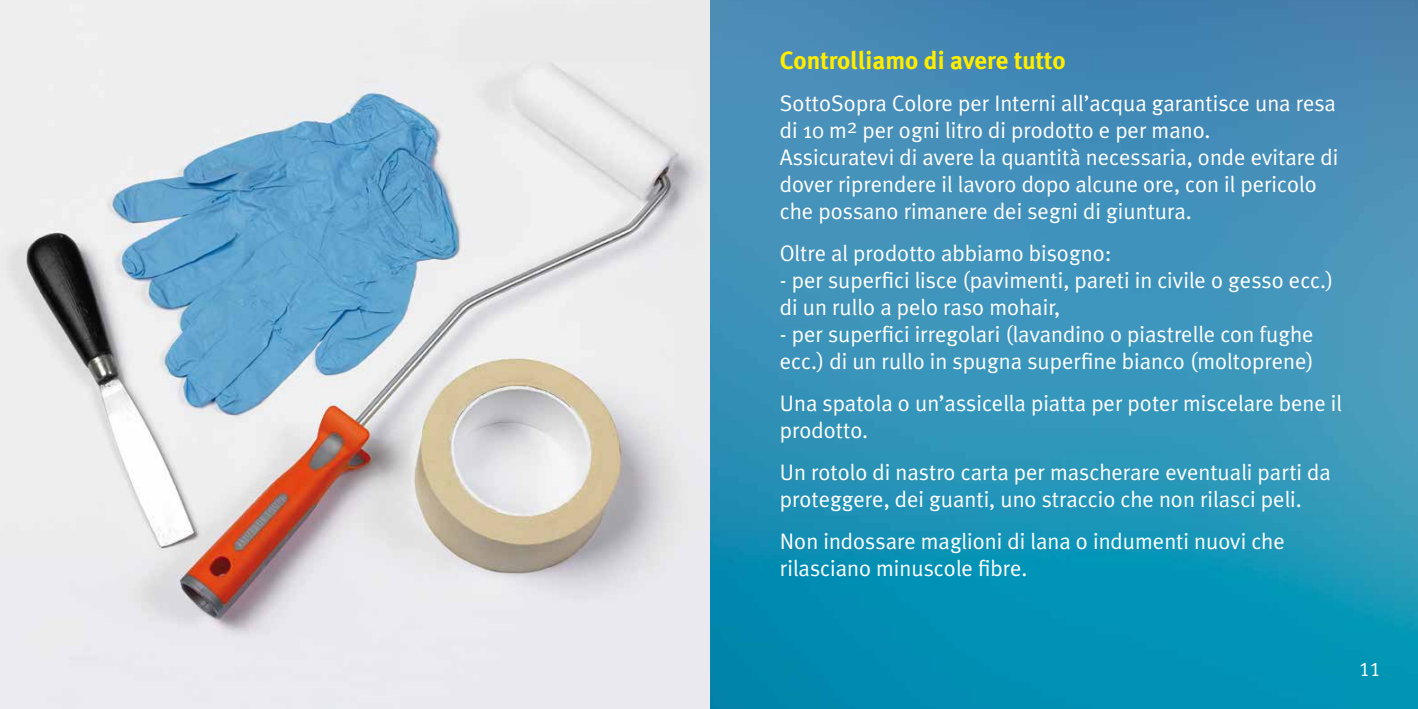
<style>
.page{position:relative;width:1418px;height:709px;background:#fff}
.page>*{position:absolute;margin:0;border:0;box-sizing:border-box;transform-origin:0 0}
.t1{font:700 25px "Meta Plus";color:#ffed00}
.t2{font:22.5px/27px "Meta Plus Normal";color:#fff}
.t3{font:20px "Meta Plus Normal Caps";color:#fff}
</style>
<div class="page">
<img style="left:709px;top:0;width:708px;height:709px">
<img style="left:0;top:0;width:709px;height:709px">
<p class="t1" style="left:780px;top:46px;width:287px">Controlliamo di avere tutto</p>
<p class="t2" style="left:780px;top:89px;width:560px">SottoSopra Colore per Interni all’acqua garantisce una resa di 10 m<sup>2</sup> per ogni litro di prodotto e per mano.<br>Assicuratevi di avere la quantità necessaria, onde evitare di dover riprendere il lavoro dopo alcune ore, con il pericolo che possano rimanere dei segni di giuntura.</p>
<p class="t2" style="left:780px;top:239px;width:333px">Oltre al prodotto abbiamo bisogno:</p>
<p class="t2" style="left:780px;top:266px;width:555px">- per superfici lisce (pavimenti, pareti in civile o gesso ecc.) di un rullo a pelo raso mohair,</p>
<p class="t2" style="left:780px;top:320px;width:535px">- per superfici irregolari (lavandino o piastrelle con fughe ecc.) di un rullo in spugna superfine bianco (moltoprene)</p>
<p class="t2" style="left:780px;top:389px;width:564px">Una spatola o un’assicella piatta per poter miscelare bene il prodotto.</p>
<p class="t2" style="left:780px;top:458px;width:552px">Un rotolo di nastro carta per mascherare eventuali parti da proteggere, dei guanti, uno straccio che non rilasci peli.</p>
<p class="t2" style="left:780px;top:527px;width:506px">Non indossare maglioni di lana o indumenti nuovi che rilasciano minuscole fibre.</p>
<p class="t3" style="left:1359px;top:657px;width:23px">11</p>
</div>
